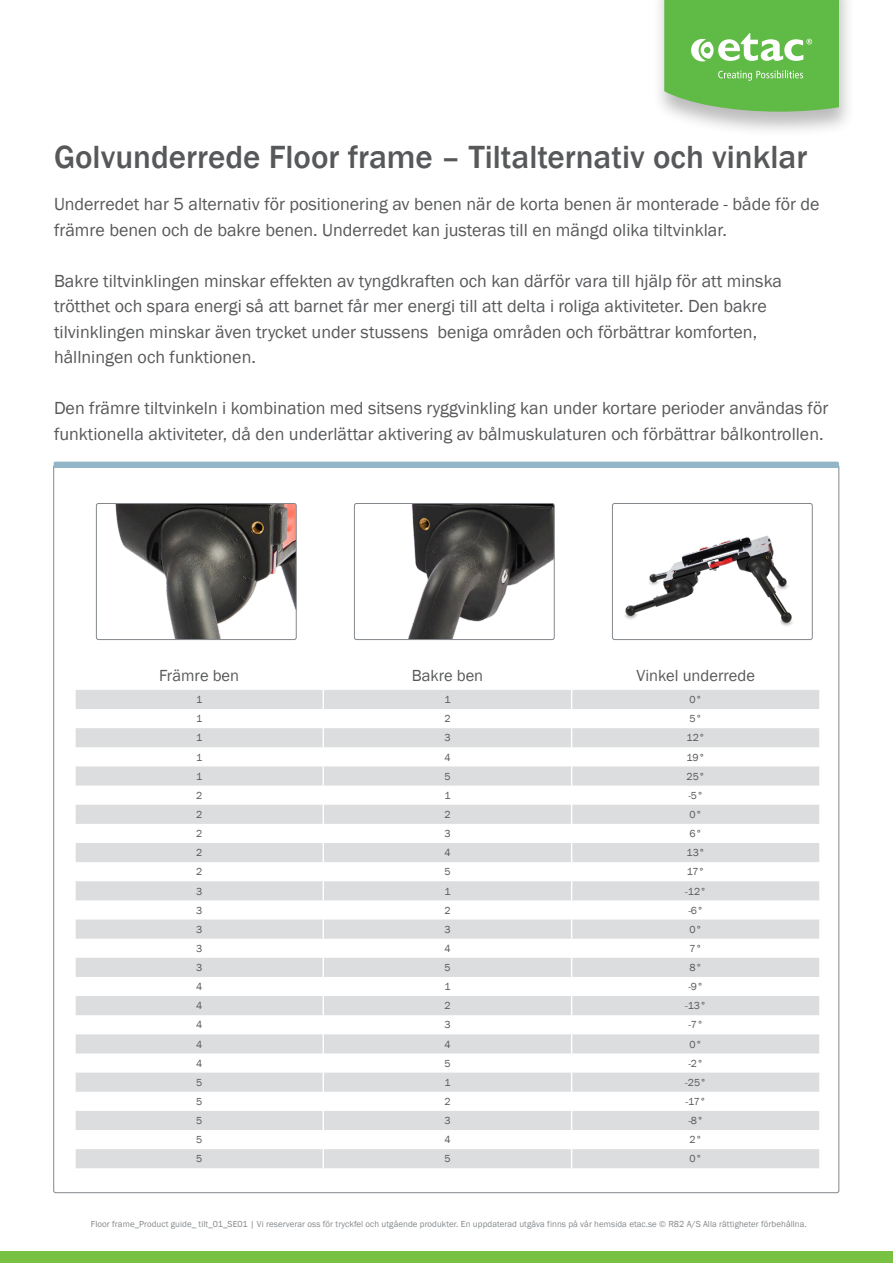
<style>
.page{position:relative;width:893px;height:1263px;background:#fff}
.page>*{position:absolute;margin:0;border:0;box-sizing:border-box;transform-origin:0 0}
._3__Header_-_Intro{font:500 33px "Franklin Gothic";color:#57585a}
._3__Body_-_Intro{font:18px/25.5px "Franklin Gothic";color:#57585a}
._6__Body_-_Facts_centered{font:16.5px "Franklin Gothic";color:#57585a}
._6__Body_-_Facts{font:10.5px "Franklin Gothic";letter-spacing:-.01em;color:#57585a}
.Billedtekst{font:9px "Franklin Gothic";letter-spacing:.005em;color:#83888c}
</style>
<div class="page">
<div style="left:0;top:1251px;width:893px;height:12px;background:#79c142"></div>
<div style="left:653px;top:0;width:202px;height:138px;background:#231f20;opacity:.3"></div>
<svg style="left:664px;top:0;width:175px;height:112px;background:#71c15a"></svg>
<svg style="left:76px;top:690px;width:743px;height:478px;fill:#dfe1e3"></svg>
<svg style="left:75px;top:805px;width:1px;height:95px"></svg>
<svg style="left:75px;top:958px;width:1px;height:95px"></svg>
<svg style="left:75px;top:1111px;width:1px;height:57px"></svg>
<svg style="left:75px;top:690px;width:1px;height:95px"></svg>
<svg style="left:323px;top:690px;width:1px;height:478px"></svg>
<svg style="left:571px;top:690px;width:1px;height:478px"></svg>
<div style="left:54px;top:462px;width:785px;height:6px;background:#92b6c7"></div>
<img style="left:96px;top:503px;width:200px;height:135px">
<div style="left:96px;top:503px;width:200px;height:137px;border:1px solid #83888c;border-radius:2px"></div>
<img style="left:354px;top:503px;width:200px;height:135px">
<div style="left:354px;top:503px;width:200px;height:137px;border:1px solid #83888c;border-radius:2px"></div>
<img style="left:624px;top:503px;width:188px;height:123px">
<div style="left:612px;top:503px;width:200px;height:137px;border:1px solid #83888c;border-radius:2px"></div>
<p class="_3__Header_-_Intro" style="left:54px;top:136px;width:755px">Golvunderrede Floor frame – Tiltalternativ och vinklar</p>
<p class="_3__Body_-_Intro" style="left:54px;top:192px;width:767px">Underredet har 5 alternativ för positionering av benen när de korta benen är monterade - både för de främre benen och de bakre benen. Underredet kan justeras till en mängd olika tiltvinklar.</p>
<p class="_3__Body_-_Intro" style="left:54px;top:268px;width:729px">Bakre tiltvinklingen minskar effekten av tyngdkraften och kan därför vara till hjälp för att minska trötthet och spara energi så att barnet får mer energi till att delta i roliga aktiviteter. Den bakre tilvinklingen minskar även trycket under stussens beniga områden och förbättrar komforten, hållningen och funktionen.</p>
<p class="_3__Body_-_Intro" style="left:54px;top:396px;width:776px">Den främre tiltvinkeln i kombination med sitsens ryggvinkling kan under kortare perioder användas för funktionella aktiviteter, då den underlättar aktivering av bålmuskulaturen och förbättrar bålkontrollen.</p>
<p class="_6__Body_-_Facts_centered" style="left:159px;top:666px;width:81px">Främre ben</p>
<p class="_6__Body_-_Facts_centered" style="left:412px;top:666px;width:73px">Bakre ben</p>
<p class="_6__Body_-_Facts_centered" style="left:637px;top:666px;width:120px">Vinkel underrede</p>
<p class="_6__Body_-_Facts" style="left:196px;top:693px;width:8px">1</p>
<p class="_6__Body_-_Facts" style="left:444px;top:693px;width:8px">1</p>
<p class="_6__Body_-_Facts" style="left:690px;top:693px;width:14px">0°</p>
<p class="_6__Body_-_Facts" style="left:196px;top:712px;width:8px">1</p>
<p class="_6__Body_-_Facts" style="left:444px;top:712px;width:8px">2</p>
<p class="_6__Body_-_Facts" style="left:690px;top:712px;width:14px">5°</p>
<p class="_6__Body_-_Facts" style="left:196px;top:731px;width:8px">1</p>
<p class="_6__Body_-_Facts" style="left:444px;top:731px;width:8px">3</p>
<p class="_6__Body_-_Facts" style="left:687px;top:731px;width:20px">12°</p>
<p class="_6__Body_-_Facts" style="left:196px;top:750px;width:8px">1</p>
<p class="_6__Body_-_Facts" style="left:444px;top:750px;width:8px">4</p>
<p class="_6__Body_-_Facts" style="left:687px;top:750px;width:20px">19°</p>
<p class="_6__Body_-_Facts" style="left:196px;top:770px;width:8px">1</p>
<p class="_6__Body_-_Facts" style="left:444px;top:770px;width:8px">5</p>
<p class="_6__Body_-_Facts" style="left:687px;top:770px;width:20px">25°</p>
<p class="_6__Body_-_Facts" style="left:196px;top:789px;width:8px">2</p>
<p class="_6__Body_-_Facts" style="left:444px;top:789px;width:8px">1</p>
<p class="_6__Body_-_Facts" style="left:688px;top:789px;width:16px">-5°</p>
<p class="_6__Body_-_Facts" style="left:196px;top:808px;width:8px">2</p>
<p class="_6__Body_-_Facts" style="left:444px;top:808px;width:8px">2</p>
<p class="_6__Body_-_Facts" style="left:690px;top:808px;width:14px">0°</p>
<p class="_6__Body_-_Facts" style="left:196px;top:827px;width:8px">2</p>
<p class="_6__Body_-_Facts" style="left:444px;top:827px;width:8px">3</p>
<p class="_6__Body_-_Facts" style="left:690px;top:827px;width:14px">6°</p>
<p class="_6__Body_-_Facts" style="left:196px;top:846px;width:8px">2</p>
<p class="_6__Body_-_Facts" style="left:444px;top:846px;width:8px">4</p>
<p class="_6__Body_-_Facts" style="left:687px;top:846px;width:20px">13°</p>
<p class="_6__Body_-_Facts" style="left:196px;top:865px;width:8px">2</p>
<p class="_6__Body_-_Facts" style="left:444px;top:865px;width:8px">5</p>
<p class="_6__Body_-_Facts" style="left:687px;top:865px;width:19px">17°</p>
<p class="_6__Body_-_Facts" style="left:196px;top:884px;width:8px">3</p>
<p class="_6__Body_-_Facts" style="left:444px;top:884px;width:8px">1</p>
<p class="_6__Body_-_Facts" style="left:685px;top:884px;width:23px">-12°</p>
<p class="_6__Body_-_Facts" style="left:196px;top:904px;width:8px">3</p>
<p class="_6__Body_-_Facts" style="left:444px;top:904px;width:8px">2</p>
<p class="_6__Body_-_Facts" style="left:688px;top:904px;width:16px">-6°</p>
<p class="_6__Body_-_Facts" style="left:196px;top:923px;width:8px">3</p>
<p class="_6__Body_-_Facts" style="left:444px;top:923px;width:8px">3</p>
<p class="_6__Body_-_Facts" style="left:690px;top:923px;width:14px">0°</p>
<p class="_6__Body_-_Facts" style="left:196px;top:942px;width:8px">3</p>
<p class="_6__Body_-_Facts" style="left:444px;top:942px;width:8px">4</p>
<p class="_6__Body_-_Facts" style="left:690px;top:942px;width:14px">7°</p>
<p class="_6__Body_-_Facts" style="left:196px;top:961px;width:8px">3</p>
<p class="_6__Body_-_Facts" style="left:444px;top:961px;width:8px">5</p>
<p class="_6__Body_-_Facts" style="left:690px;top:961px;width:14px">8°</p>
<p class="_6__Body_-_Facts" style="left:196px;top:980px;width:8px">4</p>
<p class="_6__Body_-_Facts" style="left:444px;top:980px;width:8px">1</p>
<p class="_6__Body_-_Facts" style="left:688px;top:980px;width:16px">-9°</p>
<p class="_6__Body_-_Facts" style="left:196px;top:999px;width:8px">4</p>
<p class="_6__Body_-_Facts" style="left:444px;top:999px;width:8px">2</p>
<p class="_6__Body_-_Facts" style="left:685px;top:999px;width:22px">-13°</p>
<p class="_6__Body_-_Facts" style="left:196px;top:1018px;width:8px">4</p>
<p class="_6__Body_-_Facts" style="left:444px;top:1018px;width:8px">3</p>
<p class="_6__Body_-_Facts" style="left:688px;top:1018px;width:16px">-7°</p>
<p class="_6__Body_-_Facts" style="left:196px;top:1037px;width:8px">4</p>
<p class="_6__Body_-_Facts" style="left:444px;top:1037px;width:8px">4</p>
<p class="_6__Body_-_Facts" style="left:690px;top:1037px;width:14px">0°</p>
<p class="_6__Body_-_Facts" style="left:196px;top:1057px;width:8px">4</p>
<p class="_6__Body_-_Facts" style="left:444px;top:1057px;width:8px">5</p>
<p class="_6__Body_-_Facts" style="left:688px;top:1057px;width:16px">-2°</p>
<p class="_6__Body_-_Facts" style="left:196px;top:1076px;width:8px">5</p>
<p class="_6__Body_-_Facts" style="left:444px;top:1076px;width:8px">1</p>
<p class="_6__Body_-_Facts" style="left:685px;top:1076px;width:23px">-25°</p>
<p class="_6__Body_-_Facts" style="left:196px;top:1095px;width:8px">5</p>
<p class="_6__Body_-_Facts" style="left:444px;top:1095px;width:8px">2</p>
<p class="_6__Body_-_Facts" style="left:686px;top:1095px;width:22px">-17°</p>
<p class="_6__Body_-_Facts" style="left:196px;top:1114px;width:8px">5</p>
<p class="_6__Body_-_Facts" style="left:444px;top:1114px;width:8px">3</p>
<p class="_6__Body_-_Facts" style="left:688px;top:1114px;width:16px">-8°</p>
<p class="_6__Body_-_Facts" style="left:196px;top:1133px;width:8px">5</p>
<p class="_6__Body_-_Facts" style="left:444px;top:1133px;width:8px">4</p>
<p class="_6__Body_-_Facts" style="left:690px;top:1133px;width:14px">2°</p>
<p class="_6__Body_-_Facts" style="left:196px;top:1152px;width:8px">5</p>
<p class="_6__Body_-_Facts" style="left:444px;top:1152px;width:8px">5</p>
<p class="_6__Body_-_Facts" style="left:690px;top:1152px;width:14px">0°</p>
<p class="Billedtekst" style="left:91px;top:1218px;width:717px">Floor frame_Product guide_ tilt_01_SE01 | Vi reserverar oss för tryckfel och utgående produkter. En uppdaterad utgåva finns på vår hemsida etac.se © R82 A/S Alla rättigheter förbehållna.</p>
</div>
